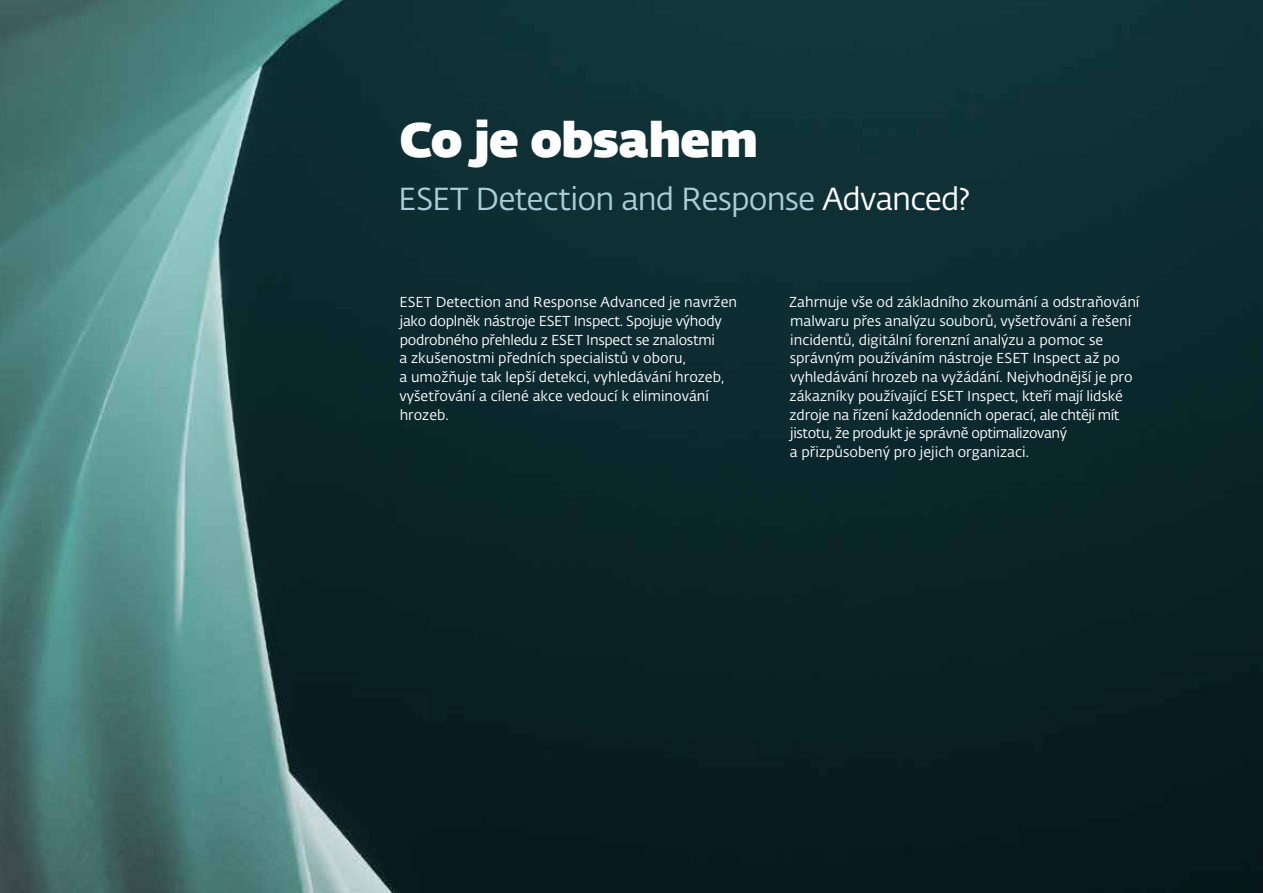
<style>
.page{position:relative;width:1263px;height:893px;background:#fff}
.page>*{position:absolute;margin:0;border:0;box-sizing:border-box;transform-origin:0 0}
.t1{font:800 48px "Fedra Sans Dis Std";color:#fff}
.t2{font:31.5px "Fedra Sans Alt Pro Book LF";letter-spacing:-.025em;color:#a9ced5}
.t3{font:14.25px/18.8px "Fedra Sans Alt Pro Book LF";color:#fff}
.s1{color:#fff}
</style>
<div class="page">
<img style="left:0;top:0;width:1263px;height:893px">
<h1 class="t1" style="left:400px;top:101px;width:359px">Co je obsahem</h1>
<h2 class="t2" style="left:398px;top:177px;width:573px">ESET Detection and Response <span class="s1">Advanced?</span></h2>
<p class="t3" style="left:399px;top:292px;width:339px">ESET Detection and Response Advanced je navržen jako doplněk nástroje ESET Inspect. Spojuje výhody podrobného přehledu z ESET Inspect se znalostmi<br>a zkušenostmi předních specialistů v oboru,<br>a umožňuje tak lepší detekci, vyhledávání hrozeb, vyšetřování a cílené akce vedoucí k eliminování hrozeb.</p>
<p class="t3" style="left:789px;top:292px;width:352px">Zahrnuje vše od základního zkoumání a odstraňování malwaru přes analýzu souborů, vyšetřování a řešení incidentů, digitální forenzní analýzu a pomoc se správným používáním nástroje ESET Inspect až po vyhledávání hrozeb na vyžádání. Nejvhodnější je pro zákazníky používající ESET Inspect, kteří mají lidské zdroje na řízení každodenních operací, ale chtějí mít jistotu, že produkt je správně optimalizovaný<br>a přizpůsobený pro jejich organizaci.</p>
</div>
